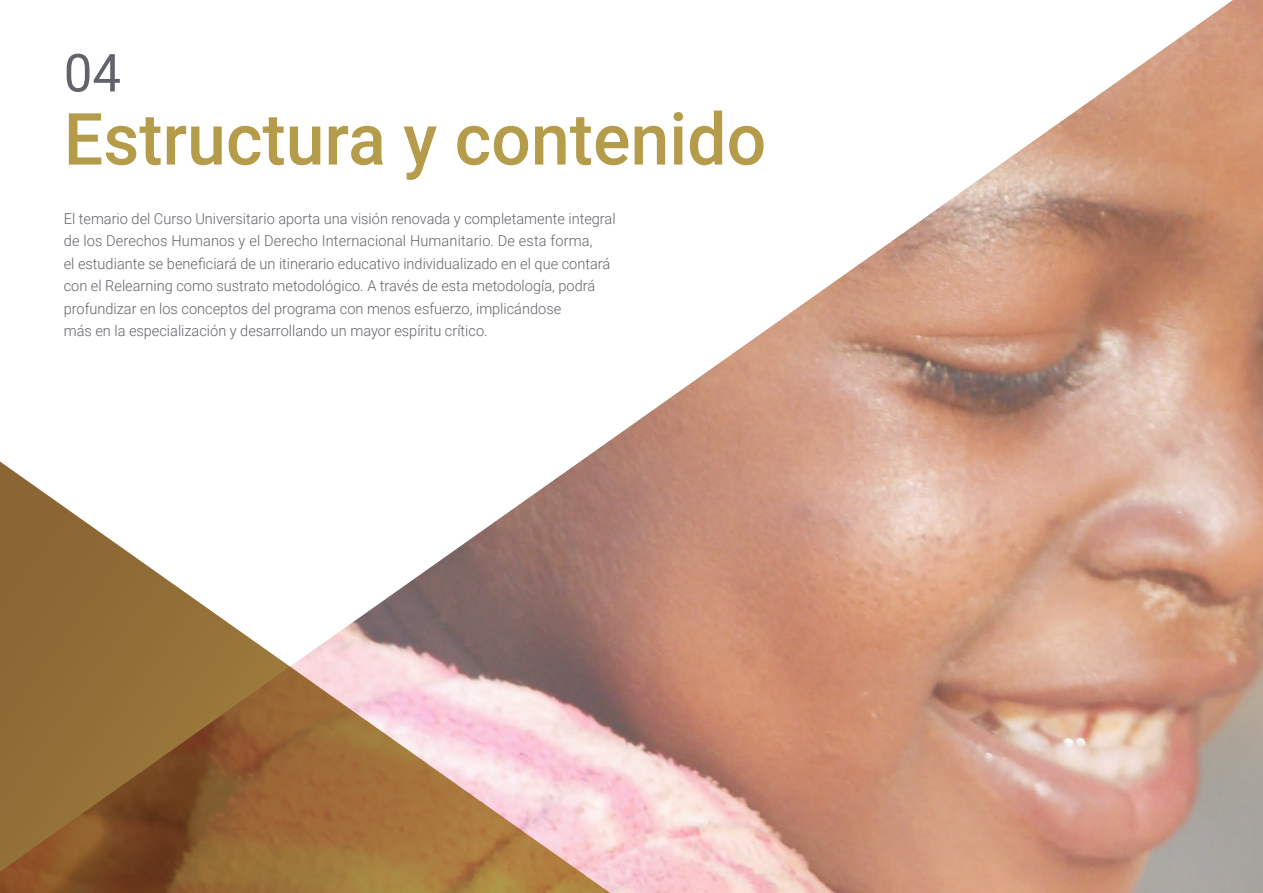
<style>
.page{position:relative;width:1263px;height:893px;background:#fff}
.page>*{position:absolute;margin:0;border:0;box-sizing:border-box;transform-origin:0 0}
.t1{font:500 72px "Roboto";color:#b49c4b}
.t2{font:52.5px "Roboto";color:#61646a}
.t3{font:300 15px/22.5px "Roboto";color:#61646a}
</style>
<div class="page">
<img style="left:602px;top:0;width:661px;height:893px">
<svg style="left:0;top:446px;width:640px;height:447px"></svg>
<h2 class="t2" style="left:64px;top:36px;width:59px">04</h2>
<h1 class="t1" style="left:64px;top:89px;width:704px">Estructura y contenido</h1>
<p class="t3" style="left:64px;top:207px;width:553px">El temario del Curso Universitario aporta una visión renovada y completamente integral de los Derechos Humanos y el Derecho Internacional Humanitario. De esta forma,<br>el estudiante se beneficiará de un itinerario educativo individualizado en el que contará con el Relearning como sustrato metodológico. A través de esta metodología, podrá profundizar en los conceptos del programa con menos esfuerzo, implicándose<br>más en la especialización y desarrollando un mayor espíritu crítico.</p>
</div>
